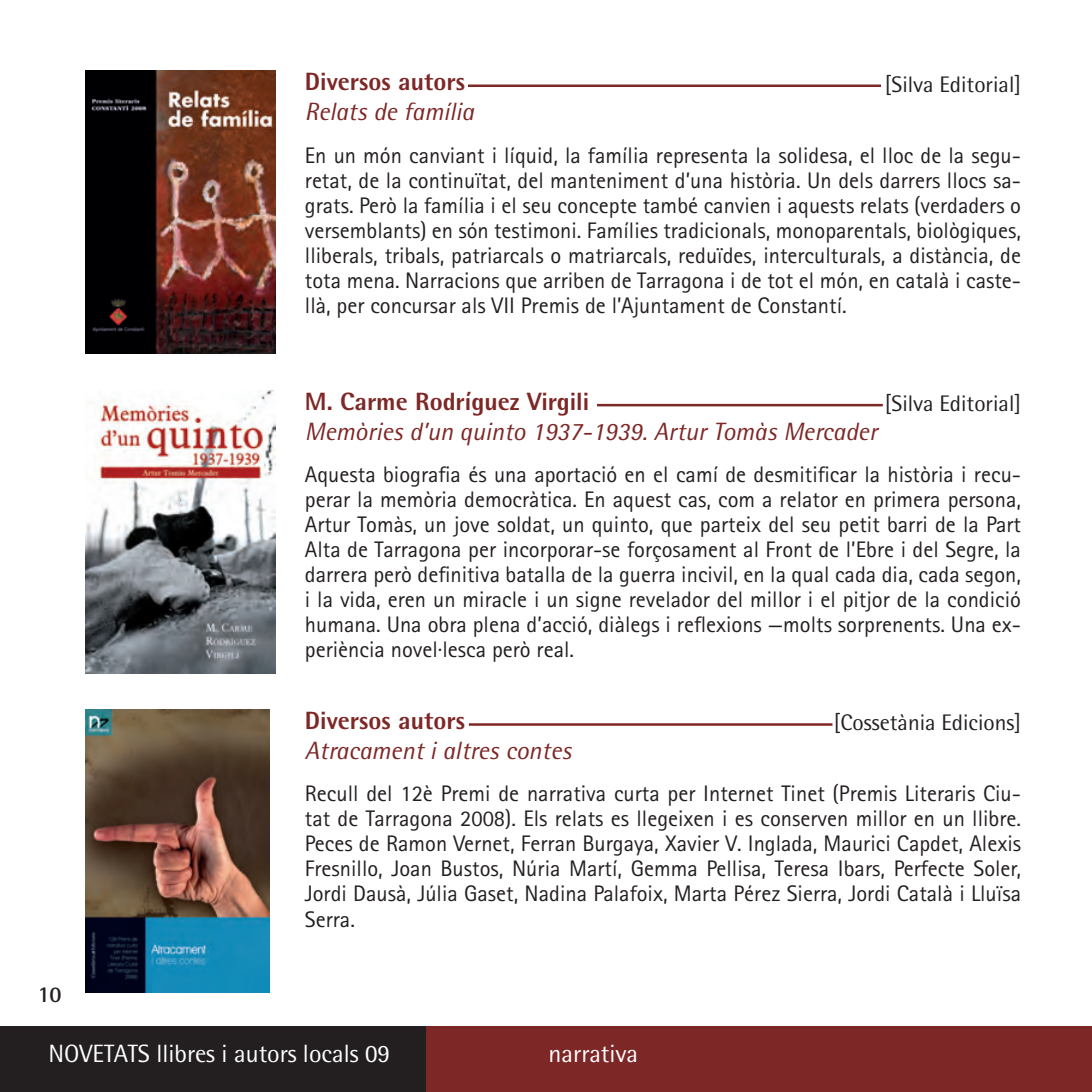
<style>
.page{position:relative;width:1092px;height:1092px;background:#fff}
.page>*{position:absolute;margin:0;border:0;box-sizing:border-box;transform-origin:0 0}
.t1{font:italic 25px "Rotis Semi Sans";color:#7d2726}
.t2{font:800 25px "Rotis Semi Sans";color:#7d2726}
.t3{font:25px "Rotis Semi Sans";color:#fff}
.t4{font:22.5px/25px "Rotis Sans Serif";color:#231f20;text-align:justify}
.t5{font:22.5px "Rotis Semi Sans";color:#231f20}
.t6{font:700 22.5px "Rotis Semi Sans";color:#231f20}
</style>
<div class="page">
<div style="left:13px;top:1026px;width:1064px;height:65px;background:#7d2726"></div>
<div style="left:0;top:1026px;width:425px;height:65px;background:#231f20"></div>
<div style="left:1076px;top:1026px;width:15px;height:65px;background:#7d2726"></div>
<hr style="left:468px;top:84px;width:413px;height:3px;background:#7d2726">
<img style="left:85px;top:390px;width:190px;height:283px">
<hr style="left:597px;top:404px;width:285px;height:2px;background:#7d2726">
<img style="left:85px;top:709px;width:185px;height:283px">
<hr style="left:469px;top:723px;width:363px;height:2px;background:#7d2726">
<img style="left:85px;top:71px;width:190px;height:283px">
<p class="t2" style="left:305px;top:73px;width:161px">Diversos autors</p>
<p class="t1" style="left:305px;top:103px;width:170px">Relats de família</p>
<p class="t4" style="left:305px;top:145px;width:717px">En un món canviant i líquid, la família representa la solidesa, el lloc de la segu&shy;retat, de la continuïtat, del manteniment d’una història. Un dels darrers llocs sa&shy;grats. Però la família i el seu concepte també canvien i aquests relats (verdaders o versemblants) en són testimoni. Famílies tradicionals, monoparentals, biològiques, lliberals, tribals, patriarcals o matriarcals, reduïdes, interculturals, a distància, de tota mena. Narracions que arriben de Tarragona i de tot el món, en català i caste&shy;llà, per concursar als VII Premis de l’Ajuntament de Constantí.</p>
<p class="t5" style="left:884px;top:76px;width:138px">[Silva Editorial]</p>
<p class="t2" style="left:305px;top:392px;width:286px">M. Carme Rodríguez Virgili</p>
<p class="t1" style="left:305px;top:422px;width:574px">Memòries d’un quinto 1937-1939. Artur Tomàs Mercader</p>
<p class="t4" style="left:305px;top:464px;width:717px">Aquesta biografia és una aportació en el camí de desmitificar la història i recu&shy;perar la memòria democràtica. En aquest cas, com a relator en primera persona, Artur Tomàs, un jove soldat, un quinto, que parteix del seu petit barri de la Part Alta de Tarragona per incorporar-se forçosament al Front de l’Ebre i del Segre, la darrera però definitiva batalla de la guerra incivil, en la qual cada dia, cada segon, i la vida, eren un miracle i un signe revelador del millor i el pitjor de la condició humana. Una obra plena d’acció, diàlegs i reflexions —molts sorprenents. Una ex&shy;periència novel·lesca però real.</p>
<p class="t5" style="left:884px;top:395px;width:138px">[Silva Editorial]</p>
<p class="t6" style="left:38px;top:986px;width:25px">10</p>
<p class="t2" style="left:305px;top:711px;width:161px">Diversos autors</p>
<p class="t1" style="left:305px;top:741px;width:268px">Atracament i altres contes</p>
<p class="t4" style="left:305px;top:783px;width:717px">Recull del 12è Premi de narrativa curta per Internet Tinet (Premis Literaris Ciu&shy;tat de Tarragona 2008). Els relats es llegeixen i es conserven millor en un llibre.<br>Peces de Ramon Vernet, Ferran Burgaya, Xavier V. Inglada, Maurici Capdet, Alexis Fresnillo, Joan Bustos, Núria Martí, Gemma Pellisa, Teresa Ibars, Perfecte Soler, Jordi Dausà, Júlia Gaset, Nadina Palafoix, Marta Pérez Sierra, Jordi Català i Lluïsa Serra.</p>
<p class="t5" style="left:833px;top:714px;width:189px">[Cossetània Edicions]</p>
<p class="t3" style="left:48px;top:1044px;width:343px">NOVETATS llibres i autors locals 09</p>
<p class="t3" style="left:548px;top:1044px;width:91px">narrativa</p>
</div>
